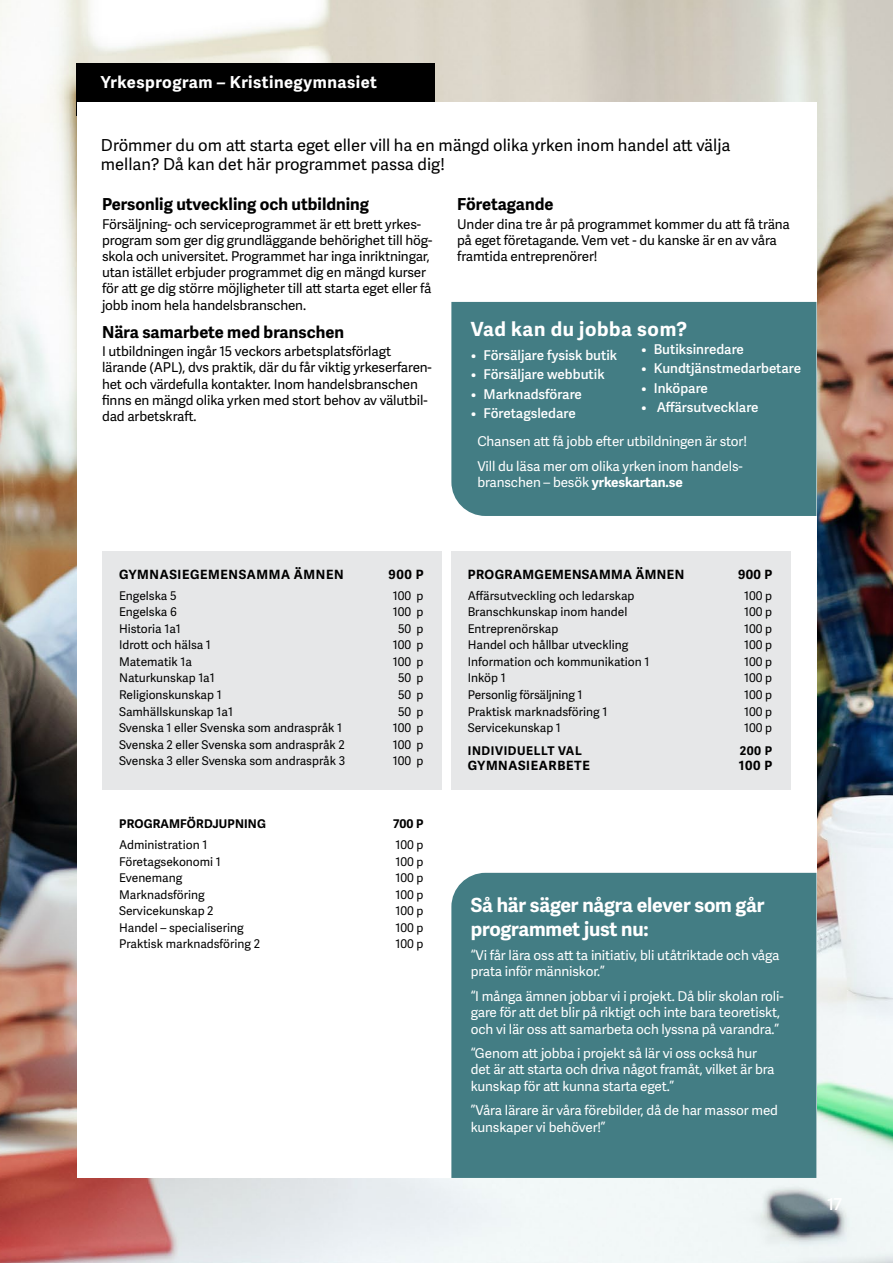
<style>
.page{position:relative;width:893px;height:1263px;background:#fff}
.page>*{position:absolute;margin:0;border:0;box-sizing:border-box;transform-origin:0 0}
.G_bröd{font:700 19.5px/23.4px "Adelle Sans";letter-spacing:-.01em;color:#fff}
.G_vad_kan_du_jobba_med{font:700 19.5px "Adelle Sans";letter-spacing:.03em;color:#fff}
.G_Ingress_program{font:16.5px/19.8px "Adelle Sans";color:#000}
.G_Program_mellanrubrik_2{font:700 16.5px "Adelle Sans";color:#000}
.t1{font:700 16.5px "Adelle Sans";letter-spacing:.03em;color:#fff}
.t2{font:600 16.5px "Adelle Sans";color:#fff}
.G_bröd-2{font:13.5px/16.2px "Adelle Sans";letter-spacing:-.01em;color:#000}
.G_bröd-3{font:13.5px/16.2px "Adelle Sans";letter-spacing:-.01em;color:#fff}
.t3{font:600 13.5px "Adelle Sans";color:#fff}
.G_Poäng_Gemensamma{font:700 12.75px "Adelle Sans";letter-spacing:.045em;color:#000}
.G_Poäng_bröd{font:12px "Adelle Sans";color:#000}
.G_Poäng_bröd-2{font:700 12px "Adelle Sans";letter-spacing:.01em;color:#000}
.G_Poäng_bröd-3{font:700 12px "Adelle Sans";letter-spacing:.05em;color:#000}
.s1{font-style:italic}
.s2{font-weight:700}
</style>
<div class="page">
<img style="left:0;top:0;width:893px;height:1263px">
<div style="left:77px;top:63px;width:358px;height:53px;background:#000"></div>
<div style="left:77px;top:102px;width:739px;height:1076px;background:#fff"></div>
<div style="left:451px;top:873px;width:365px;height:305px;background:#437d84"></div>
<div style="left:451px;top:302px;width:365px;height:214px;background:#437d84"></div>
<div style="left:102px;top:551px;width:340px;height:238px;background:#e6e7e8"></div>
<div style="left:451px;top:551px;width:340px;height:238px;background:#e6e7e8"></div>
<p class="t1" style="left:101px;top:72px;width:278px">Yrkesprogram <span class="s1">–</span> Kristinegymnasiet</p>
<p class="G_Ingress_program" style="left:101px;top:135px;width:631px">Drömmer du om att starta eget eller vill ha en mängd olika yrken inom handel att välja mellan? Då kan det här programmet passa dig!</p>
<p class="G_Program_mellanrubrik_2" style="left:102px;top:194px;width:269px">Personlig utveckling och utbildning</p>
<p class="G_bröd-2" style="left:102px;top:216px;width:332px">Försäljning- och serviceprogrammet är ett brett yrkes&shy;program som ger dig grundläggande behörighet till hög&shy;skola och universitet. Programmet har inga inriktningar, utan istället erbjuder programmet dig en mängd kurser för att ge dig större möjligheter till att starta eget eller få jobb inom hela handelsbranschen.</p>
<p class="G_Program_mellanrubrik_2" style="left:102px;top:322px;width:243px">Nära samarbete med branschen</p>
<p class="G_bröd-2" style="left:102px;top:344px;width:331px">I utbildningen ingår 15 veckors arbetsplatsförlagt lärande (APL), dvs praktik, där du får viktig yrkeserfaren&shy;het och värdefulla kontakter. Inom handelsbranschen finns en mängd olika yrken med stort behov av välutbil&shy;dad arbetskraft.</p>
<p class="G_Program_mellanrubrik_2" style="left:457px;top:194px;width:98px">Företagande</p>
<p class="G_bröd-2" style="left:457px;top:216px;width:334px">Under dina tre år på programmet kommer du att få träna på eget företagande. Vem vet - du kanske är en av våra framtida entreprenörer!</p>
<p class="G_vad_kan_du_jobba_med" style="left:471px;top:317px;width:218px">Vad kan du jobba som?</p>
<p class="t3" style="left:471px;top:347px;width:148px">• Försäljare fysisk butik</p>
<p class="t3" style="left:471px;top:366px;width:135px">• Försäljare webbutik</p>
<p class="t3" style="left:471px;top:386px;width:113px">• Marknadsförare</p>
<p class="t3" style="left:471px;top:405px;width:107px">• Företagsledare</p>
<p class="t3" style="left:641px;top:341px;width:104px">• Butiksinredare</p>
<p class="t3" style="left:641px;top:360px;width:162px">• Kundtjänstmedarbetare</p>
<p class="t3" style="left:641px;top:380px;width:68px">• Inköpare</p>
<p class="t3" style="left:641px;top:399px;width:119px">• Affärsutvecklare</p>
<p class="G_bröd-3" style="left:477px;top:434px;width:271px">Chansen att få jobb efter utbildningen är stor!</p>
<p class="G_bröd-3" style="left:477px;top:458px;width:266px">Vill du läsa mer om olika yrken inom handels&shy;branschen – besök <span class="s2">yrkeskartan.se</span></p>
<p class="G_Poäng_Gemensamma" style="left:119px;top:567px;width:226px">GYMNASIEGEMENSAMMA ÄMNEN</p>
<p class="G_Poäng_Gemensamma" style="left:389px;top:567px;width:37px">900 P</p>
<p class="G_Poäng_bröd" style="left:119px;top:589px;width:59px">Engelska 5</p>
<p class="G_Poäng_bröd" style="left:393px;top:589px;width:32px">100 p</p>
<p class="G_Poäng_bröd" style="left:119px;top:605px;width:59px">Engelska 6</p>
<p class="G_Poäng_bröd" style="left:393px;top:605px;width:32px">100 p</p>
<p class="G_Poäng_bröd" style="left:119px;top:622px;width:63px">Historia 1a1</p>
<p class="G_Poäng_bröd" style="left:398px;top:622px;width:27px">50 p</p>
<p class="G_Poäng_bröd" style="left:119px;top:638px;width:93px">Idrott och hälsa 1</p>
<p class="G_Poäng_bröd" style="left:393px;top:638px;width:32px">100 p</p>
<p class="G_Poäng_bröd" style="left:119px;top:655px;width:75px">Matematik 1a</p>
<p class="G_Poäng_bröd" style="left:393px;top:655px;width:32px">100 p</p>
<p class="G_Poäng_bröd" style="left:119px;top:671px;width:97px">Naturkunskap 1a1</p>
<p class="G_Poäng_bröd" style="left:398px;top:671px;width:27px">50 p</p>
<p class="G_Poäng_bröd" style="left:119px;top:688px;width:104px">Religionskunskap 1</p>
<p class="G_Poäng_bröd" style="left:398px;top:688px;width:27px">50 p</p>
<p class="G_Poäng_bröd" style="left:119px;top:704px;width:115px">Samhällskunskap 1a1</p>
<p class="G_Poäng_bröd" style="left:398px;top:704px;width:27px">50 p</p>
<p class="G_Poäng_bröd" style="left:119px;top:721px;width:225px">Svenska 1 eller Svenska som andraspråk 1</p>
<p class="G_Poäng_bröd" style="left:393px;top:721px;width:32px">100 p</p>
<p class="G_Poäng_bröd" style="left:119px;top:737px;width:227px">Svenska 2 eller Svenska som andraspråk 2</p>
<p class="G_Poäng_bröd" style="left:393px;top:737px;width:32px">100 p</p>
<p class="G_Poäng_bröd" style="left:119px;top:754px;width:228px">Svenska 3 eller Svenska som andraspråk 3</p>
<p class="G_Poäng_bröd" style="left:393px;top:754px;width:32px">100 p</p>
<p class="G_Poäng_bröd-2" style="left:119px;top:817px;width:148px">PROGRAMFÖRDJUPNING</p>
<p class="G_Poäng_bröd-2" style="left:393px;top:817px;width:32px">700 P</p>
<p class="G_Poäng_bröd" style="left:119px;top:838px;width:90px">Administration 1</p>
<p class="G_Poäng_bröd" style="left:395px;top:838px;width:30px">100 p</p>
<p class="G_Poäng_bröd" style="left:119px;top:854px;width:103px">Företagsekonomi 1</p>
<p class="G_Poäng_bröd" style="left:395px;top:854px;width:30px">100 p</p>
<p class="G_Poäng_bröd" style="left:119px;top:871px;width:65px">Evenemang</p>
<p class="G_Poäng_bröd" style="left:395px;top:871px;width:30px">100 p</p>
<p class="G_Poäng_bröd" style="left:119px;top:887px;width:87px">Marknadsföring</p>
<p class="G_Poäng_bröd" style="left:395px;top:887px;width:30px">100 p</p>
<p class="G_Poäng_bröd" style="left:119px;top:904px;width:96px">Servicekunskap 2</p>
<p class="G_Poäng_bröd" style="left:395px;top:904px;width:30px">100 p</p>
<p class="G_Poäng_bröd" style="left:119px;top:920px;width:126px">Handel – specialisering</p>
<p class="G_Poäng_bröd" style="left:395px;top:920px;width:30px">100 p</p>
<p class="G_Poäng_bröd" style="left:119px;top:937px;width:142px">Praktisk marknadsföring 2</p>
<p class="G_Poäng_bröd" style="left:395px;top:937px;width:30px">100 p</p>
<p class="G_Poäng_Gemensamma" style="left:468px;top:567px;width:218px">PROGRAMGEMENSAMMA ÄMNEN</p>
<p class="G_Poäng_Gemensamma" style="left:738px;top:567px;width:36px">900 P</p>
<p class="G_Poäng_bröd" style="left:468px;top:589px;width:168px">Affärsutveckling och ledarskap</p>
<p class="G_Poäng_bröd" style="left:744px;top:589px;width:30px">100 p</p>
<p class="G_Poäng_bröd" style="left:468px;top:605px;width:161px">Branschkunskap inom handel</p>
<p class="G_Poäng_bröd" style="left:744px;top:605px;width:30px">100 p</p>
<p class="G_Poäng_bröd" style="left:468px;top:622px;width:92px">Entreprenörskap</p>
<p class="G_Poäng_bröd" style="left:744px;top:622px;width:30px">100 p</p>
<p class="G_Poäng_bröd" style="left:468px;top:638px;width:162px">Handel och hållbar utveckling</p>
<p class="G_Poäng_bröd" style="left:744px;top:638px;width:30px">100 p</p>
<p class="G_Poäng_bröd" style="left:468px;top:655px;width:183px">Information och kommunikation 1</p>
<p class="G_Poäng_bröd" style="left:744px;top:655px;width:30px">100 p</p>
<p class="G_Poäng_bröd" style="left:468px;top:671px;width:39px">Inköp 1</p>
<p class="G_Poäng_bröd" style="left:744px;top:671px;width:30px">100 p</p>
<p class="G_Poäng_bröd" style="left:468px;top:688px;width:116px">Personlig försäljning 1</p>
<p class="G_Poäng_bröd" style="left:744px;top:688px;width:30px">100 p</p>
<p class="G_Poäng_bröd" style="left:468px;top:704px;width:141px">Praktisk marknadsföring 1</p>
<p class="G_Poäng_bröd" style="left:744px;top:704px;width:30px">100 p</p>
<p class="G_Poäng_bröd" style="left:468px;top:721px;width:95px">Servicekunskap 1</p>
<p class="G_Poäng_bröd" style="left:744px;top:721px;width:30px">100 p</p>
<p class="G_Poäng_bröd-3" style="left:468px;top:743px;width:115px">INDIVIDUELLT VAL</p>
<p class="G_Poäng_bröd-2" style="left:740px;top:743px;width:34px">200 P</p>
<p class="G_Poäng_Gemensamma" style="left:468px;top:757px;width:123px">GYMNASIEARBETE</p>
<p class="G_Poäng_Gemensamma" style="left:739px;top:757px;width:35px">100 P</p>
<p class="G_bröd" style="left:471px;top:894px;width:295px">Så här säger några elever som går programmet just nu:</p>
<p class="G_bröd-3" style="left:471px;top:948px;width:310px">“Vi får lära oss att ta initiativ, bli utåtriktade och våga prata inför människor.”</p>
<p class="G_bröd-3" style="left:471px;top:989px;width:314px">“I många ämnen jobbar vi i projekt. Då blir skolan roli&shy;gare för att det blir på riktigt och inte bara teoretiskt, och vi lär oss att samarbeta och lyssna på varandra.”</p>
<p class="G_bröd-3" style="left:471px;top:1046px;width:305px">“Genom att jobba i projekt så lär vi oss också hur det är att starta och driva något framåt, vilket är bra kunskap för att kunna starta eget.”</p>
<p class="G_bröd-3" style="left:471px;top:1103px;width:309px">”Våra lärare är våra förebilder, då de har massor med kunskaper vi behöver!”</p>
<h2 class="t2" style="left:827px;top:1194px;width:16px">17</h2>
</div>
